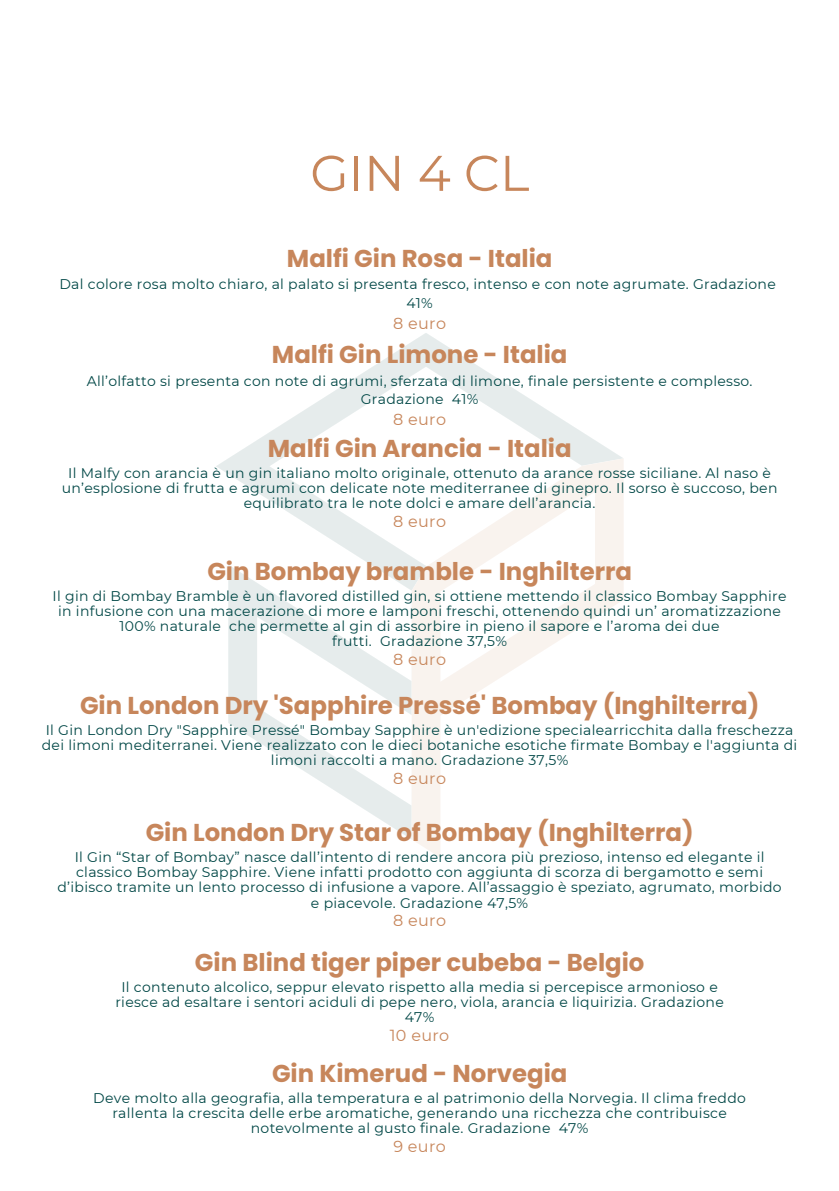
<style>
.page{position:relative;width:839px;height:1191px;background:#fff}
.page>*{position:absolute;margin:0;border:0;box-sizing:border-box;transform-origin:0 0}
.t1{font:50px "Montserrat";color:#c7865b}
.t2{font:700 24.4px "Poppins";color:#c7865b}
.t3{font:16px "Montserrat";letter-spacing:.02em;color:#c7865b}
.t4{font:14px/15.2px "Montserrat";letter-spacing:.02em;color:#004746;text-align:center}
</style>
<div class="page">
<svg style="left:216px;top:333px;width:406px;height:506px"></svg>
<svg style="left:411px;top:458px;width:212px;height:399px"></svg>
<p class="t1" style="left:310px;top:142px;width:221px">GIN 4 CL</p>
<h1 class="t2" style="left:287px;top:241px;width:267px">Malfi Gin Rosa - Italia</h1>
<p class="t4" style="left:59px;top:275px;width:717px;line-height:18.6px">Dal colore rosa molto chiaro, al palato si presenta fresco, intenso e con note agrumate. Gradazione<br>41%</p>
<p class="t3" style="left:393px;top:313px;width:54px">8 euro</p>
<p class="t2" style="left:272px;top:338px;width:297px">Malfi Gin Limone - Italia</p>
<p class="t4" style="left:87px;top:371px;width:667px;line-height:18.6px">All’olfatto si presenta con note di agrumi, sferzata di limone, finale persistente e complesso.<br>Gradazione 41%</p>
<p class="t3" style="left:393px;top:410px;width:54px">8 euro</p>
<p class="t2" style="left:268px;top:431px;width:305px">Malfi Gin Arancia - Italia</p>
<p class="t4" style="left:62px;top:465px;width:717px">Il Malfy con arancia è un gin italiano molto originale, ottenuto da arance rosse siciliane. Al naso è un’esplosione di frutta e agrumi con delicate note mediterranee di ginepro. Il sorso è succoso, ben equilibrato tra le note dolci e amare dell’arancia.</p>
<p class="t3" style="left:393px;top:511px;width:54px">8 euro</p>
<p class="t2" style="left:207px;top:554px;width:426px">Gin Bombay bramble - Inghilterra</p>
<p class="t4" style="left:53px;top:588px;width:735px">Il gin di Bombay Bramble è un flavored distilled gin, si ottiene mettendo il classico Bombay Sapphire in infusione con una macerazione di more e lamponi freschi, ottenendo quindi un’ aromatizzazione 100% naturale che permette al gin di assorbire in pieno il sapore e l’aroma dei due<br>frutti. Gradazione 37,5%</p>
<p class="t3" style="left:393px;top:649px;width:54px">8 euro</p>
<p class="t2" style="left:80px;top:688px;width:681px">Gin London Dry 'Sapphire Pressé' Bombay (Inghilterra)</p>
<p class="t4" style="left:42px;top:722px;width:757px">Il Gin London Dry "Sapphire Pressé" Bombay Sapphire è un'edizione specialearricchita dalla freschezza dei limoni mediterranei. Viene realizzato con le dieci botaniche esotiche firmate Bombay e l'aggiunta di limoni raccolti a mano. Gradazione 37,5%</p>
<p class="t3" style="left:393px;top:768px;width:54px">8 euro</p>
<p class="t2" style="left:146px;top:816px;width:549px">Gin London Dry Star of Bombay (Inghilterra)</p>
<p class="t4" style="left:57px;top:850px;width:725px">Il Gin “Star of Bombay” nasce dall’intento di rendere ancora più prezioso, intenso ed elegante il classico Bombay Sapphire. Viene infatti prodotto con aggiunta di scorza di bergamotto e semi d’ibisco tramite un lento processo di infusione a vapore. All’assaggio è speziato, agrumato, morbido e piacevole. Gradazione 47,5%</p>
<p class="t3" style="left:393px;top:911px;width:54px">8 euro</p>
<p class="t2" style="left:195px;top:945px;width:451px">Gin Blind tiger piper cubeba - Belgio</p>
<p class="t4" style="left:115px;top:979px;width:610px">Il contenuto alcolico, seppur elevato rispetto alla media si percepisce armonioso e riesce ad esaltare i sentori aciduli di pepe nero, viola, arancia e liquirizia. Gradazione<br>47%</p>
<p class="t3" style="left:390px;top:1025px;width:61px">10 euro</p>
<p class="t2" style="left:272px;top:1056px;width:297px">Gin Kimerud - Norvegia</p>
<p class="t4" style="left:93px;top:1090px;width:654px">Deve molto alla geografia, alla temperatura e al patrimonio della Norvegia. Il clima freddo rallenta la crescita delle erbe aromatiche, generando una ricchezza che contribuisce notevolmente al gusto finale. Gradazione 47%</p>
<p class="t3" style="left:393px;top:1136px;width:54px">9 euro</p>
</div>
